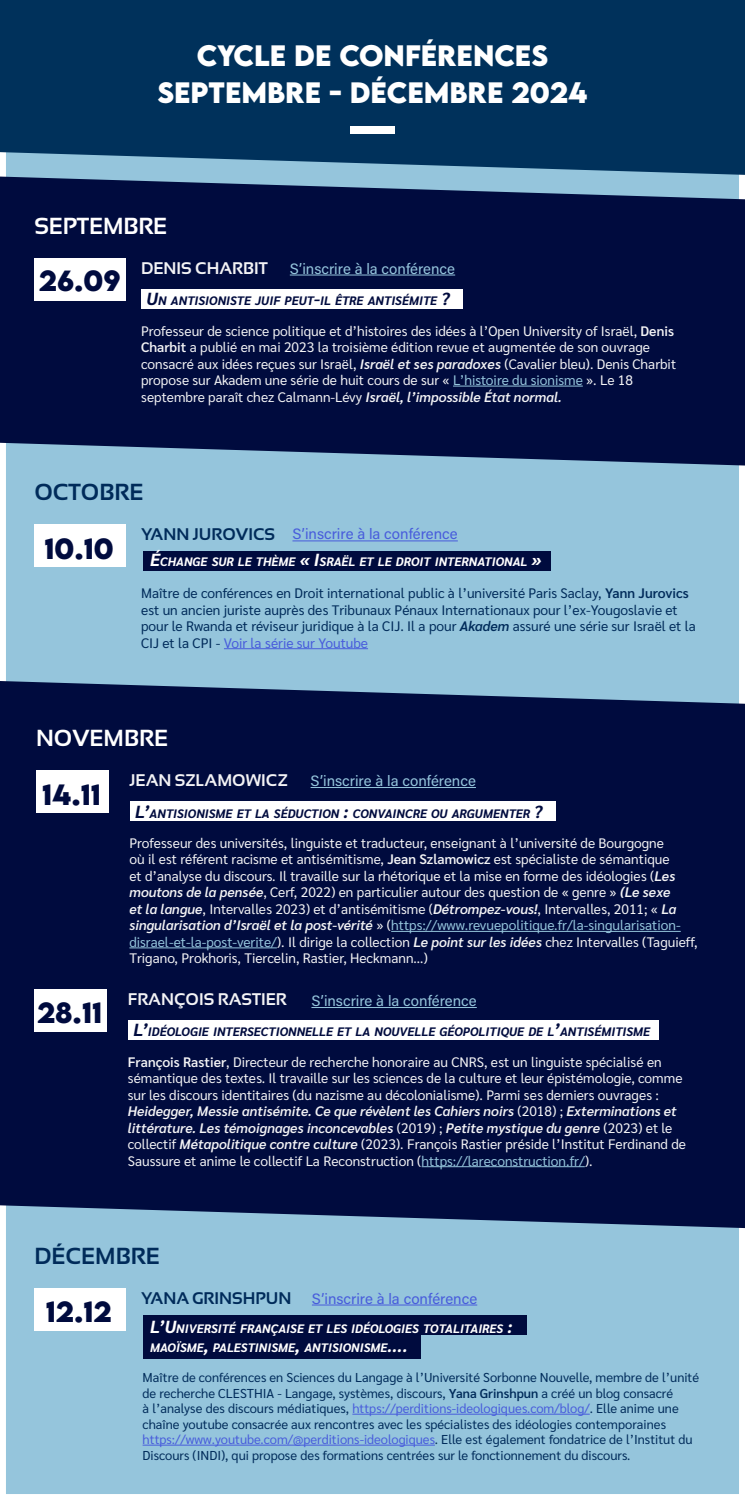
<style>
.page{position:relative;width:745px;height:1500px;background:#fff}
.page>*{position:absolute;margin:0;border:0;box-sizing:border-box;transform-origin:0 0}
.t1{font:700 26.25px/37.4px "LEMONMILK";color:#fff;text-align:center}
.t2{font:700 26px "LEMONMILK";color:#000b3e}
.t3{font:700 23.25px "Sansation";letter-spacing:-.005em;color:#fff}
.t4{font:700 23.25px "Sansation";color:#002b5a}
.t5{font:700 16.88px "Sansation";color:#f3f3f5}
.t6{font:700 16.88px "Sansation";color:#002b5a}
.t7{font:15px "Acumin Pro";color:#95c5dc}
.t8{font:15px "Acumin Pro";color:#485cdb}
.t9{font:13.75px/16.5px "Sarabun";color:#f3f3f5}
.t10{font:13.75px/16.5px "Sarabun";color:#002b5a}
.t11{font:12.88px/15.5px "Sarabun";color:#002b5a}
.t12{font:italic 700 12.25px "Sarabun";color:#000b3e}
.t13{font:italic 700 12.25px/18.8px "Sarabun";color:#fff}
.s1{font-size:17.5px}
.s2{font-weight:600}
.s3{font-weight:600;font-style:italic}
.s4{color:#95c5dc}
.s5{color:#485cdb}
</style>
<div class="page">
<div style="left:3px;top:34px;width:738px;height:1463px;background:#95c5dc"></div>
<div style="left:0;top:0;width:744px;height:175px;background:#00315b"></div>
<svg style="left:0;top:177px;width:744px;height:289px;background:#0c1a4b"></svg>
<div style="left:34px;top:259px;width:92px;height:42px;background:#fff"></div>
<hr style="left:453px;top:386px;width:129px;height:1px;background:#95c5dc">
<div style="left:141px;top:289px;width:321px;height:20px;background:#fff"></div>
<div style="left:34px;top:525px;width:92px;height:42px;background:#fff"></div>
<hr style="left:224px;top:648px;width:144px;height:1px;background:#485cdb">
<div style="left:143px;top:551px;width:408px;height:20px;background:#000b3e"></div>
<div style="left:0;top:681px;width:744px;height:547px;background:#000b3e"></div>
<div style="left:36px;top:771px;width:72px;height:42px;background:#fff"></div>
<hr style="left:391px;top:931px;width:289px;height:1px;background:#95c5dc">
<hr style="left:129px;top:948px;width:148px;height:1px;background:#95c5dc">
<div style="left:130px;top:802px;width:424px;height:19px;background:#fff"></div>
<div style="left:34px;top:990px;width:72px;height:42px;background:#fff"></div>
<hr style="left:421px;top:1166px;width:163px;height:1px;background:#95c5dc">
<div style="left:128px;top:1020px;width:530px;height:20px;background:#fff"></div>
<div style="left:143px;top:1335px;width:277px;height:24px;background:#000b3e"></div>
<div style="left:143px;top:1315px;width:384px;height:20px;background:#000b3e"></div>
<div style="left:34px;top:1289px;width:92px;height:42px;background:#fff"></div>
<hr style="left:352px;top:1414px;width:237px;height:1px;background:#485cdb">
<hr style="left:142px;top:1445px;width:292px;height:1px;background:#485cdb">
<div style="left:350px;top:126px;width:44px;height:7px;background:#fff"></div>
<hr style="left:289px;top:275px;width:166px;height:1px;background:#95c5dc">
<hr style="left:292px;top:541px;width:165px;height:1px;background:#485cdb">
<hr style="left:310px;top:787px;width:165px;height:1px;background:#95c5dc">
<hr style="left:311px;top:1007px;width:165px;height:1px;background:#95c5dc">
<hr style="left:312px;top:1305px;width:165px;height:1px;background:#485cdb">
<h1 class="t1" style="left:157px;top:37px;width:431px">CYCLE DE CONFÉRENCES<br>SEPTEMBRE - DÉCEMBRE 2024</h1>
<h3 class="t3" style="left:34px;top:212px;width:134px">SEPTEMBRE</h3>
<h2 class="t2" style="left:39px;top:263px;width:83px">26.09</h2>
<p class="t5" style="left:141px;top:259px;width:128px">DENIS CHARBIT</p>
<p class="t7" style="left:289px;top:258px;width:167px">S’inscrire à la conférence</p>
<p class="t12" style="left:146px;top:294px;width:304px"><span class="s1">U</span>N ANTISIONISTE JUIF PEUT<span class="s1">-</span>IL ÊTRE ANTISÉMITE <span class="s1">?</span></p>
<p class="t9" style="left:141px;top:323px;width:536px">Professeur de science politique et d’histoires des idées à l’Open University of Israël, <span class="s2">Denis Charbit</span> a publié en mai 2023 la troisième édition revue et augmentée de son ouvrage consacré aux idées reçues sur Israël, <span class="s3">Israël et ses paradoxes</span> (Cavalier bleu). Denis Charbit propose sur Akadem une série de huit cours de sur « <span class="s4">L’histoire du sionisme</span> ». Le 18 septembre paraît chez Calmann-Lévy <span class="s3">Israël, l’impossible État normal.</span></p>
<h3 class="t4" style="left:34px;top:479px;width:110px">OCTOBRE</h3>
<h2 class="t2" style="left:44px;top:531px;width:71px">10.10</h2>
<p class="t6" style="left:141px;top:525px;width:135px">YANN JUROVICS</p>
<p class="t8" style="left:292px;top:524px;width:167px">S’inscrire à la conférence</p>
<p class="t13" style="left:150px;top:553px;width:393px"><span class="s1">É</span>CHANGE SUR LE THÈME <span class="s1">« I</span>SRAËL ET LE DROIT INTERNATIONAL <span class="s1">»</span></p>
<p class="t10" style="left:141px;top:585px;width:556px">Maître de conférences en Droit international public à l’université Paris Saclay, <span class="s2">Yann Jurovics </span>est un ancien juriste auprès des Tribunaux Pénaux Internationaux pour l’ex-Yougoslavie et pour le Rwanda et réviseur juridique à la CIJ. Il a pour <span class="s3">Akadem</span> assuré une série sur Israël et la CIJ et la CPI - <span class="s5">Voir la série sur Youtube</span></p>
<h3 class="t3" style="left:36px;top:725px;width:133px">NOVEMBRE</h3>
<h2 class="t2" style="left:42px;top:777px;width:60px">14.11</h2>
<p class="t5" style="left:129px;top:771px;width:160px">JEAN SZLAMOWICZ</p>
<p class="t7" style="left:310px;top:770px;width:167px">S’inscrire à la conférence</p>
<p class="t12" style="left:135px;top:806px;width:409px"><span class="s1">L’</span>ANTISIONISME ET LA SÉDUCTION <span class="s1">:</span> CONVAINCRE OU ARGUMENTER <span class="s1">?</span></p>
<h2 class="t2" style="left:37px;top:995px;width:67px">28.11</h2>
<p class="t9" style="left:129px;top:835px;width:569px">Professeur des universités, linguiste et traducteur, enseignant à l’université de Bourgogne<br>où il est référent racisme et antisémitisme, <span class="s2">Jean Szlamowicz</span> est spécialiste de sémantique<br>et d’analyse du discours. Il travaille sur la rhétorique et la mise en forme des idéologies (<span class="s3">Les moutons de la pensée</span>, Cerf, 2022) en particulier autour des question de « genre » <span class="s3">(Le sexe<br>et la langue</span>, Intervalles 2023) et d’antisémitisme (<span class="s3">Détrompez-vous!</span>, Intervalles, 2011; « <span class="s3">La singularisation d’Israël et la post-vérité</span> » (<span class="s4">https://www.revuepolitique.fr/la-singularisation&shy;disrael-et-la-post-verite/</span>). Il dirige la collection <span class="s3">Le point sur les idées</span> chez Intervalles (Taguieff, Trigano, Prokhoris, Tiercelin, Rastier, Heckmann…)</p>
<p class="t5" style="left:128px;top:990px;width:160px">FRANÇOIS RASTIER</p>
<p class="t7" style="left:311px;top:990px;width:167px">S’inscrire à la conférence</p>
<p class="t12" style="left:133px;top:1025px;width:518px"><span class="s1">L’</span>IDÉOLOGIE INTERSECTIONNELLE ET LA NOUVELLE GÉOPOLITIQUE DE L<span class="s1">’</span>ANTISÉMITISME</p>
<p class="t9" style="left:128px;top:1054px;width:559px"><span class="s2">François Rastier</span>, Directeur de recherche honoraire au CNRS, est un linguiste spécialisé en sémantique des textes. Il travaille sur les sciences de la culture et leur épistémologie, comme sur les discours identitaires (du nazisme au décolonialisme). Parmi ses derniers ouvrages :<br><span class="s3">Heidegger, Messie antisémite. Ce que révèlent les Cahiers noirs</span> (2018) ; <span class="s3">Exterminations et littérature. Les témoignages inconcevables</span> (2019) ; <span class="s3">Petite mystique du genre</span> (2023) et le collectif <span class="s3">Métapolitique contre culture</span> (2023). François Rastier préside l’Institut Ferdinand de Saussure et anime le collectif La Reconstruction (<span class="s4">https://lareconstruction.fr/</span>).</p>
<h3 class="t4" style="left:34px;top:1243px;width:127px">DÉCEMBRE</h3>
<h2 class="t2" style="left:46px;top:1294px;width:67px">12.12</h2>
<p class="t6" style="left:141px;top:1289px;width:152px">YANA GRINSHPUN</p>
<p class="t8" style="left:312px;top:1288px;width:167px">S’inscrire à la conférence</p>
<p class="t13" style="left:150px;top:1320px;width:364px"><span class="s1">L’U</span>NIVERSITÉ FRANÇAISE ET LES IDÉOLOGIES TOTALITAIRES <span class="s1">:<br></span>MAOÏSME<span class="s1">,</span> PALESTINISME<span class="s1">,</span> ANTISIONISME<span class="s1">....</span></p>
<p class="t11" style="left:142px;top:1370px;width:557px">Maître de conférences en Sciences du Langage à l’Université Sorbonne Nouvelle, membre de l’unité de recherche CLESTHIA - Langage, systèmes, discours, <span class="s2">Yana Grinshpun</span> a créé un blog consacré<br>à l’analyse des discours médiatiques, <span class="s5">https://perditions-ideologiques.com/blog/</span>. Elle anime une chaîne youtube consacrée aux rencontres avec les spécialistes des idéologies contemporaines <span class="s5">https://www.youtube.com/@perditions-ideologiques</span>. Elle est également fondatrice de l’Institut du Discours (INDI), qui propose des formations centrées sur le fonctionnement du discours.</p>
</div>
